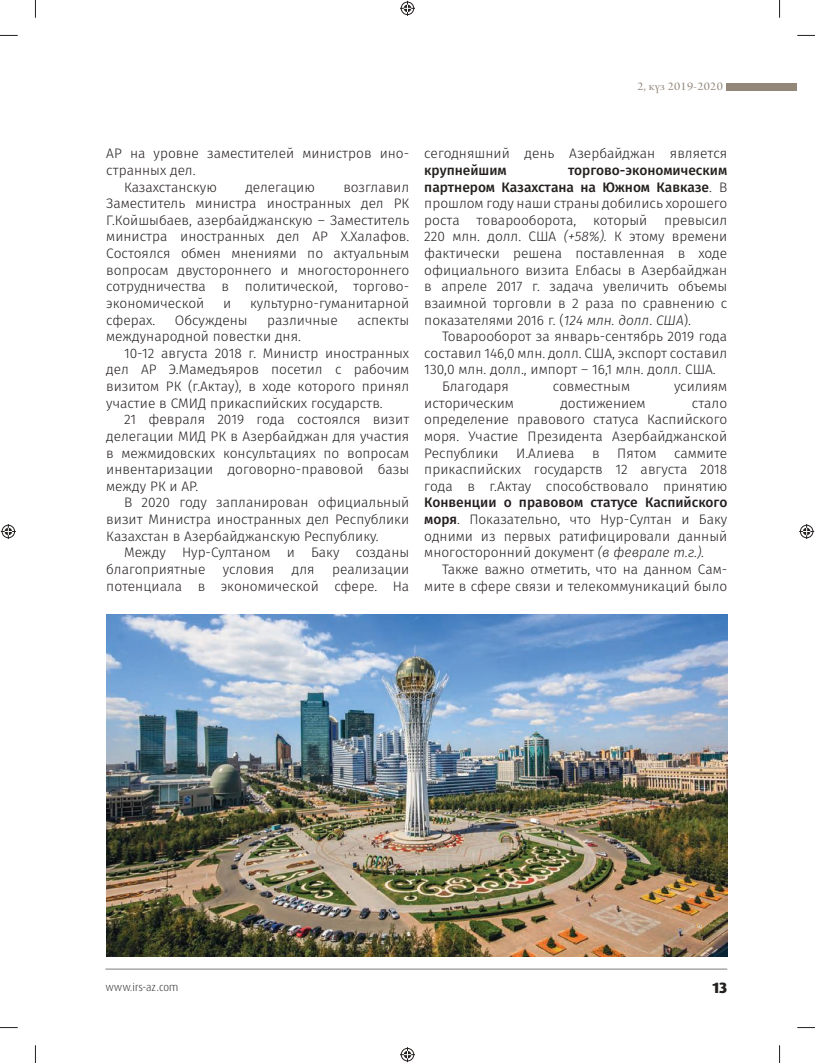
<style>
.page{position:relative;width:815px;height:1063px;background:#fff}
.page>*{position:absolute;margin:0;border:0;box-sizing:border-box;transform-origin:0 0}
.t1{font:800 15px "Dax Pro";color:#241f1f}
.t2{font:300 13.75px/16.6px "Fira Sans";color:#241f1f;text-align:justify}
.t3{font:500 13.75px "Fira Sans";color:#241f1f}
.t4{font:12.5px "Arno Pro Display";letter-spacing:.02em;color:#93877a;scale:1.1 1}
.t5{font:300 11.25px "Dax Pro";color:#241f1f}
.s1{font-weight:500}
.s2{font-style:italic}
</style>
<div class="page">
<hr style="left:105px;top:969px;width:622px;height:1px;background:#7d7c7e">
<div style="left:726px;top:83px;width:71px;height:8px;background:#93877a"></div>
<img style="left:106px;top:615px;width:621px;height:342px">
<svg style="left:0;top:35px;width:18px;height:1px"></svg>
<svg style="left:797px;top:35px;width:18px;height:1px"></svg>
<svg style="left:0;top:1027px;width:18px;height:1px"></svg>
<svg style="left:797px;top:1027px;width:18px;height:1px"></svg>
<svg style="left:35px;top:0;width:1px;height:18px"></svg>
<svg style="left:35px;top:1045px;width:1px;height:18px"></svg>
<svg style="left:779px;top:0;width:1px;height:18px"></svg>
<svg style="left:779px;top:1045px;width:1px;height:18px"></svg>
<svg style="left:400px;top:1px;width:15px;height:15px"></svg>
<svg style="left:400px;top:1047px;width:15px;height:15px"></svg>
<svg style="left:1px;top:524px;width:15px;height:15px"></svg>
<svg style="left:799px;top:524px;width:15px;height:15px"></svg>
<p class="t4" style="left:637px;top:79px;width:79px">2, күз 2019-2020</p>
<p class="t2" style="left:106px;top:146px;width:305px">АР на уровне заместителей министров ино-</p>
<p class="t2" style="left:106px;top:163px;width:91px">странных дел.</p>
<p class="t2" style="left:124px;top:180px;width:94px">Казахстанскую</p>
<p class="t2" style="left:245px;top:180px;width:71px">делегацию</p>
<p class="t2" style="left:106px;top:180px;width:305px;text-indent:237px">возглавил Заместитель министра иностранных дел РК Г.Койшыбаев, азербайджанскую – Заместитель министра иностранных дел АР Х.Халафов.<br>Состоялся обмен мнениями по актуальным вопросам двустороннего и многостороннего сотрудничества в политической, торгово&shy;экономической</p>
<p class="t2" style="left:223px;top:296px;width:10px">и</p>
<p class="t2" style="left:250px;top:296px;width:161px">культурно-гуманитарной</p>
<p class="t2" style="left:106px;top:313px;width:51px">сферах.</p>
<p class="t2" style="left:175px;top:313px;width:74px">Обсуждены</p>
<p class="t2" style="left:267px;top:313px;width:72px">различные</p>
<p class="t2" style="left:357px;top:313px;width:53px">аспекты</p>
<p class="t2" style="left:106px;top:329px;width:196px">международной повестки дня.</p>
<p class="t2" style="left:124px;top:346px;width:287px">10-12 августа 2018 г. Министр иностранных</p>
<p class="t2" style="left:106px;top:362px;width:304px">дел АР Э.Мамедъяров посетил с рабочим</p>
<p class="t2" style="left:106px;top:379px;width:305px">визитом РК (г.Актау), в ходе которого принял</p>
<p class="t2" style="left:106px;top:396px;width:278px">участие в СМИД прикаспийских государств.</p>
<p class="t2" style="left:124px;top:412px;width:287px">21 февраля 2019 года состоялся визит</p>
<p class="t2" style="left:106px;top:429px;width:304px">делегации МИД РК в Азербайджан для участия</p>
<p class="t2" style="left:106px;top:446px;width:305px">в межмидовских консультациях по вопросам</p>
<p class="t2" style="left:106px;top:462px;width:305px">инвентаризации договорно-правовой базы</p>
<p class="t2" style="left:106px;top:479px;width:93px">между РК и АР.</p>
<p class="t2" style="left:124px;top:495px;width:287px">В 2020 году запланирован официальный</p>
<p class="t2" style="left:106px;top:512px;width:304px">визит Министра иностранных дел Республики</p>
<p class="t2" style="left:106px;top:529px;width:274px">Казахстан в Азербайджанскую Республику.</p>
<p class="t2" style="left:124px;top:545px;width:287px">Между Нур-Султаном и Баку созданы</p>
<p class="t2" style="left:106px;top:562px;width:101px">благоприятные</p>
<p class="t2" style="left:223px;top:562px;width:53px">условия</p>
<p class="t2" style="left:292px;top:562px;width:24px">для</p>
<p class="t2" style="left:106px;top:562px;width:304px;text-align:right">реализации<br>потенциала в экономической сфере. На</p>
<p class="t2" style="left:424px;top:146px;width:304px">сегодняшний день Азербайджан является</p>
<p class="t3" style="left:424px;top:161px;width:84px">крупнейшим</p>
<p class="t2" style="left:424px;top:163px;width:305px;text-indent:144px"><span class="s1">торгово-экономическим партнером Казахстана на Южном Кавказе</span>. В прошлом году наши страны добились хорошего роста товарооборота, который превысил 220 млн. долл. США <span class="s2">(+58%).</span> К этому времени фактически решена поставленная в ходе официального визита Елбасы в Азербайджан в апреле 2017 г. задача увеличить объемы взаимной торговли в 2 раза по сравнению с показателями 2016 г. (<span class="s2">124 млн. долл</span>. <span class="s2">США</span>).</p>
<p class="t2" style="left:442px;top:329px;width:287px">Товарооборот за январь-сентябрь 2019 года</p>
<p class="t2" style="left:424px;top:346px;width:304px">составил 146,0 млн. долл. США, экспорт составил</p>
<p class="t2" style="left:424px;top:362px;width:293px">130,0 млн. долл., импорт – 16,1 млн. долл. США.</p>
<p class="t2" style="left:442px;top:379px;width:68px">Благодаря</p>
<p class="t2" style="left:553px;top:379px;width:79px">совместным</p>
<p class="t2" style="left:674px;top:379px;width:55px">усилиям</p>
<p class="t2" style="left:424px;top:396px;width:91px">историческим</p>
<p class="t2" style="left:560px;top:396px;width:87px">достижением</p>
<p class="t2" style="left:424px;top:396px;width:305px;text-indent:268px">стало определение правового статуса Каспийского моря. Участие Президента Азербайджанской Республики</p>
<p class="t2" style="left:516px;top:446px;width:60px">И.Алиева</p>
<p class="t2" style="left:592px;top:446px;width:9px">в</p>
<p class="t2" style="left:617px;top:446px;width:41px">Пятом</p>
<p class="t2" style="left:424px;top:446px;width:305px;text-indent:250px">саммите прикаспийских государств 12 августа 2018 года в г.Актау способствовало принятию</p>
<p class="t2" style="left:424px;top:495px;width:305px"><span class="s1">Конвенции о правовом статусе Каспийского моря</span>. Показательно, что Нур-Султан и Баку одними из первых ратифицировали данный многосторонний документ <span class="s2">(в феврале т.г.).</span></p>
<p class="t2" style="left:424px;top:562px;width:305px;text-align:right">Также важно отметить, что на данном Сам&shy;мите в сфере связи и телекоммуникаций было</p>
<p class="t5" style="left:105px;top:982px;width:75px">www.irs-az.com</p>
<p class="t1" style="left:712px;top:981px;width:16px">13</p>
</div>
